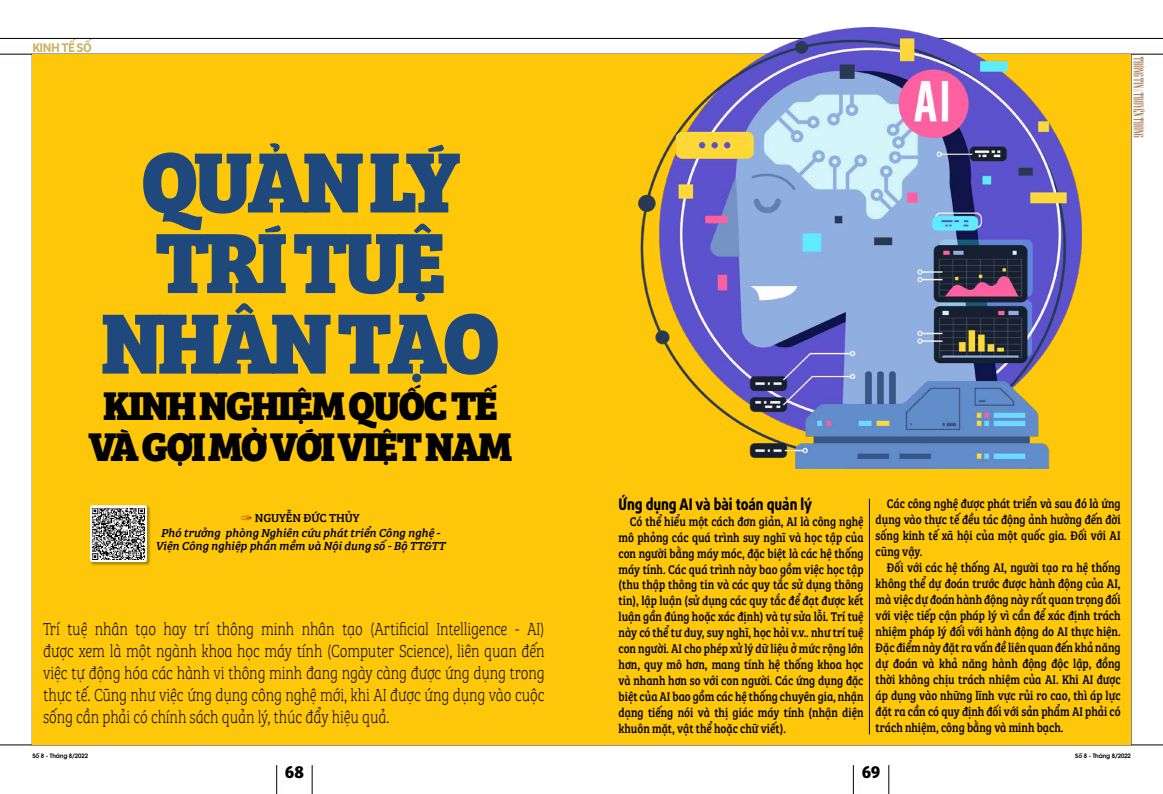
<style>
.page{position:relative;width:1163px;height:794px;background:#fff}
.page>*{position:absolute;margin:0;border:0;box-sizing:border-box;transform-origin:0 0}
.t1{font:88.5px/80.5px "SVN Bree Serif Extra Bold DCVN";letter-spacing:-.055em;color:#1f497d;text-align:center;scale:.96 1}
.t2{font:41.5px/41.4px "SVN Bree Serif Extra Bold DCVN";letter-spacing:-.05em;color:#000;text-align:center;scale:.96 1}
.t3{font:100 18px/22px "SVN Bree Serif";letter-spacing:-.01em;color:#000;text-align:justify;scale:.81 1}
.t4{font:700 18px "SVN Bree Serif";color:#000}
.t5{font:700 16px "SVN Daxline Pro Extra";letter-spacing:-.005em;color:#000;scale:.85 1}
.t6{font:13px/15.9px "SVN Bree Serif";color:#000;text-align:justify;scale:.86 1}
.t7{font:600 13px "SVN Bree";letter-spacing:-.04em;color:#ccb367}
.t8{font:italic 12px/13px "SVN Bree Serif";letter-spacing:-.005em;color:#000;text-align:center}
.t9{font:12px "SVN Bree Serif";letter-spacing:-.005em;color:#000}
.t10{font:6px "SVN Avant Garde Gothic Demi";letter-spacing:-.01em;color:#000}
</style>
<div class="page">
<div style="left:274px;top:765px;width:19px;height:29px;background:#000;opacity:.22"></div>
<svg style="left:276px;top:765px;width:1px;height:29px"></svg>
<div style="left:850px;top:765px;width:19px;height:29px;background:#000;opacity:.22"></div>
<svg style="left:853px;top:765px;width:1px;height:29px"></svg>
<div style="left:310px;top:765px;width:18px;height:29px;background:#000;opacity:.22"></div>
<svg style="left:312px;top:765px;width:1px;height:29px"></svg>
<div style="left:886px;top:765px;width:19px;height:29px;background:#000;opacity:.22"></div>
<svg style="left:888px;top:765px;width:1px;height:29px"></svg>
<div style="left:30px;top:55px;width:19px;height:703px;background:#c4c4c4"></div>
<div style="left:1128px;top:55px;width:19px;height:703px;background:#000;opacity:.22"></div>
<hr style="left:1130px;top:54px;width:1px;height:691px;background:#000">
<div style="left:0;top:742px;width:1162px;height:19px;background:#000;opacity:.22"></div>
<hr style="left:0;top:744px;width:1162px;height:1px;background:#000">
<div style="left:0;top:52px;width:1162px;height:19px;background:#000;opacity:.22"></div>
<div style="left:0;top:36px;width:1162px;height:19px;background:#000;opacity:.22"></div>
<hr style="left:0;top:38px;width:1162px;height:1px;background:#000">
<div style="left:32px;top:54px;width:1098px;height:691px;background:#ffc709"></div>
<div style="left:89px;top:504px;width:62px;height:62px;background:#000;opacity:.33"></div>
<svg style="left:90px;top:505px;width:57px;height:57px"></svg>
<img style="left:93px;top:508px;width:51px;height:51px">
<img style="left:638px;top:27px;width:443px;height:441px">
<div style="left:866px;top:499px;width:19px;height:248px;background:#000;opacity:.22"></div>
<hr style="left:869px;top:499px;width:1px;height:235px;background:#000">
<p class="t7" style="left:32px;top:37px;width:61px">KINH TẾ SỐ</p>
<h1 class="t1" style="left:101px;top:135px;width:417px">QUẢN LÝ<br>TRÍ TUỆ<br>NHÂN TẠO</h1>
<h2 class="t2" style="left:89px;top:381px;width:442px">KINH NGHIỆM QUỐC TẾ<br>VÀ GỢI MỞ VỚI VIỆT NAM</h2>
<p class="t9" style="left:255px;top:508px;width:106px">NGUYỄN ĐỨC THỦY</p>
<p class="t8" style="left:155px;top:526px;width:291px">Phó trưởng phòng Nghiên cứu phát triển Công nghệ -<br>Viện Công nghiệp phần mềm và Nội dung số - Bộ TT&amp;TT</p>
<p class="t3" style="left:43px;top:617px;width:620px">Trí tuệ nhân tạo hay trí thông minh nhân tạo (Artificial Intelligence - AI) được xem là một ngành khoa học máy tính (Computer Science), liên quan đến việc tự động hóa các hành vi thông minh đang ngày càng được ứng dụng trong thực tế. Cũng như việc ứng dụng công nghệ mới, khi AI được ứng dụng vào cuộc sống cần phải có chính sách quản lý, thúc đẩy hiệu quả.</p>
<p class="t5" style="left:618px;top:492px;width:229px">Ứng dụng AI và bài toán quản lý</p>
<p class="t6" style="left:618px;top:512px;width:286px;text-indent:11px">Có thể hiểu một cách đơn giản, AI là công nghệ mô phỏng các quá trình suy nghĩ và học tập của con người bằng máy móc, đặc biệt là các hệ thống máy tính. Các quá trình này bao gồm việc học tập (thu thập thông tin và các quy tắc sử dụng thông tin), lập luận (sử dụng các quy tắc để đạt được kết luận gần đúng hoặc xác định) và tự sửa lỗi. Trí tuệ này có thể tư duy, suy nghĩ, học hỏi v.v.. như trí tuệ con người. AI cho phép xử lý dữ liệu ở mức rộng lớn hơn, quy mô hơn, mang tính hệ thống khoa học và nhanh hơn so với con người. Các ứng dụng đặc biệt của AI bao gồm các hệ thống chuyên gia, nhận dạng tiếng nói và thị giác máy tính (nhận diện khuôn mặt, vật thể hoặc chữ viết).</p>
<p class="t6" style="left:875px;top:494px;width:286px;text-indent:11px">Các công nghệ được phát triển và sau đó là ứng dụng vào thực tế đều tác động ảnh hưởng đến đời sống kinh tế xã hội của một quốc gia. Đối với AI cũng vậy.</p>
<p class="t6" style="left:875px;top:558px;width:286px;text-indent:11px">Đối với các hệ thống AI, người tạo ra hệ thống không thể dự đoán trước được hành động của AI, mà việc dự đoán hành động này rất quan trọng đối với việc tiếp cận pháp lý vì cần để xác định trách nhiệm pháp lý đối với hành động do AI thực hiện.<br>Đặc điểm này đặt ra vấn đề liên quan đến khả năng dự đoán và khả năng hành động độc lập, đồng thời không chịu trách nhiệm của AI. Khi AI được áp dụng vào những lĩnh vực rủi ro cao, thì áp lực đặt ra cần có quy định đối với sản phẩm AI phải có trách nhiệm, công bằng và minh bạch.</p>
<p class="t10" style="left:32px;top:751px;width:57px">Số 8 - Tháng 8/2022</p>
<p class="t10" style="left:1074px;top:751px;width:57px">Số 8 - Tháng 8/2022</p>
<h3 class="t4" style="left:285px;top:757px;width:20px">68</h3>
<h3 class="t4" style="left:861px;top:757px;width:20px">69</h3>
</div>
